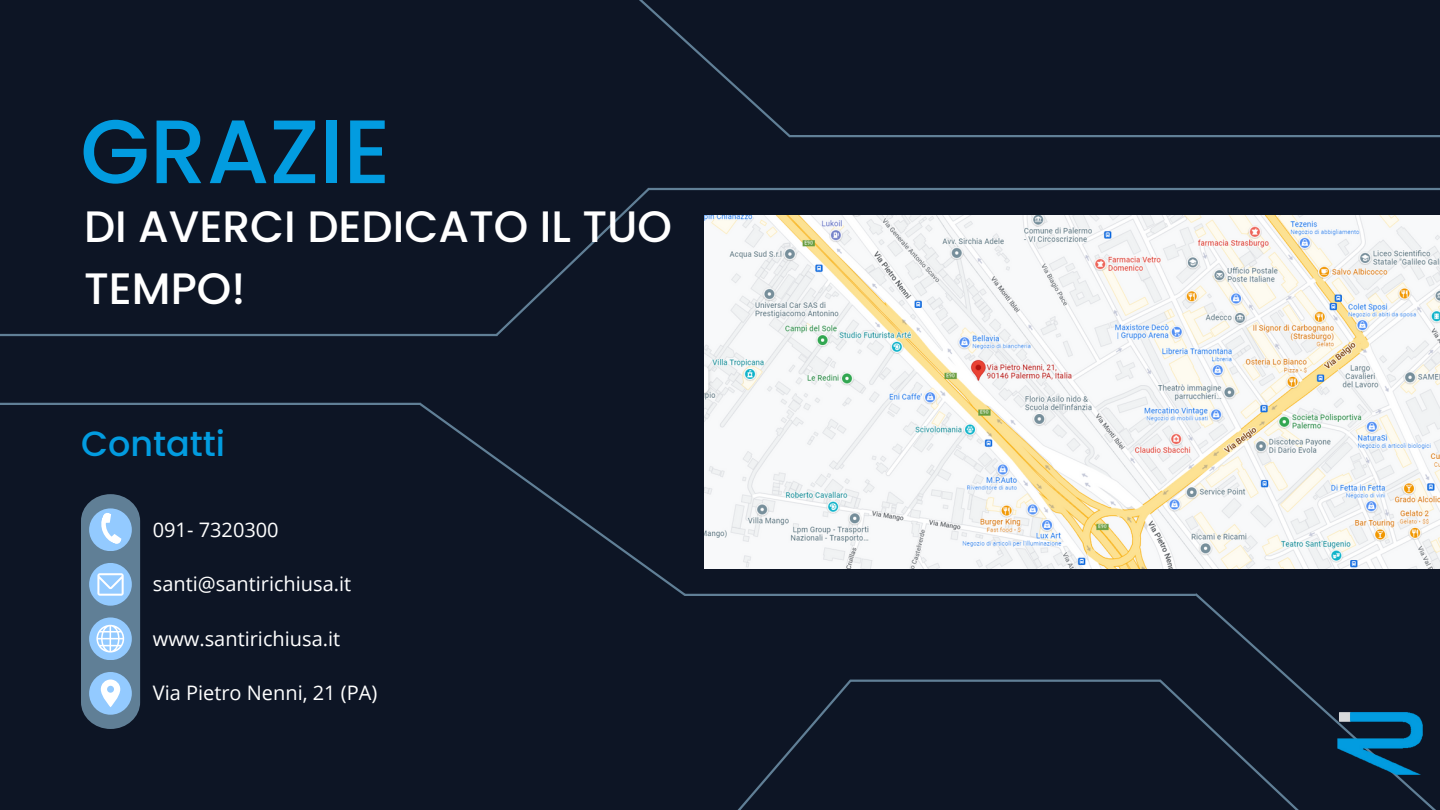
<style>
.page{position:relative;width:1440px;height:810px;background:#0d1525}
.page>*{position:absolute;margin:0;border:0;box-sizing:border-box;transform-origin:0 0}
.t1{font:500 90px "Poppins";color:#029ce0}
.t2{font:500 44px/61.5px "Poppins";color:#fff}
.t3{font:500 35px "Poppins";color:#029ce0}
.t4{font:20px "Open Sans";color:#fff}
</style>
<div class="page">
<svg style="left:81px;top:494px;width:59px;height:235px"></svg>
<hr style="left:0;top:334px;width:497px;height:2px;background:#607f96">
<hr style="left:648px;top:188px;width:792px;height:2px;background:#607f96">
<hr style="left:789px;top:135px;width:651px;height:2px;background:#607f96">
<hr style="left:684px;top:594px;width:512px;height:2px;background:#607f96">
<hr style="left:850px;top:680px;width:311px;height:2px;background:#607f96">
<svg style="left:493px;top:187px;width:159px;height:150px"></svg>
<svg style="left:417px;top:402px;width:271px;height:194px"></svg>
<svg style="left:1192px;top:593px;width:97px;height:84px"></svg>
<svg style="left:1157px;top:677px;width:163px;height:133px"></svg>
<svg style="left:737px;top:679px;width:117px;height:131px"></svg>
<svg style="left:639px;top:0;width:154px;height:138px"></svg>
<hr style="left:0;top:403px;width:421px;height:2px;background:#607f96">
<img style="left:1320px;top:705px;width:116px;height:105px">
<img style="left:705px;top:216px;width:735px;height:352px">
<p class="t1" style="left:80px;top:89px;width:312px">GRAZIE</p>
<p class="t2" style="left:84px;top:196px;width:590px">DI AVERCI DEDICATO IL TUO<br>TEMPO!</p>
<p class="t3" style="left:81px;top:420px;width:146px">Contatti</p>
<p class="t4" style="left:153px;top:516px;width:127px">091- 7320300</p>
<p class="t4" style="left:153px;top:570px;width:200px">santi@santirichiusa.it</p>
<p class="t4" style="left:153px;top:625px;width:189px">www.santirichiusa.it</p>
<p class="t4" style="left:153px;top:679px;width:226px">Via Pietro Nenni, 21 (PA)</p>
</div>
